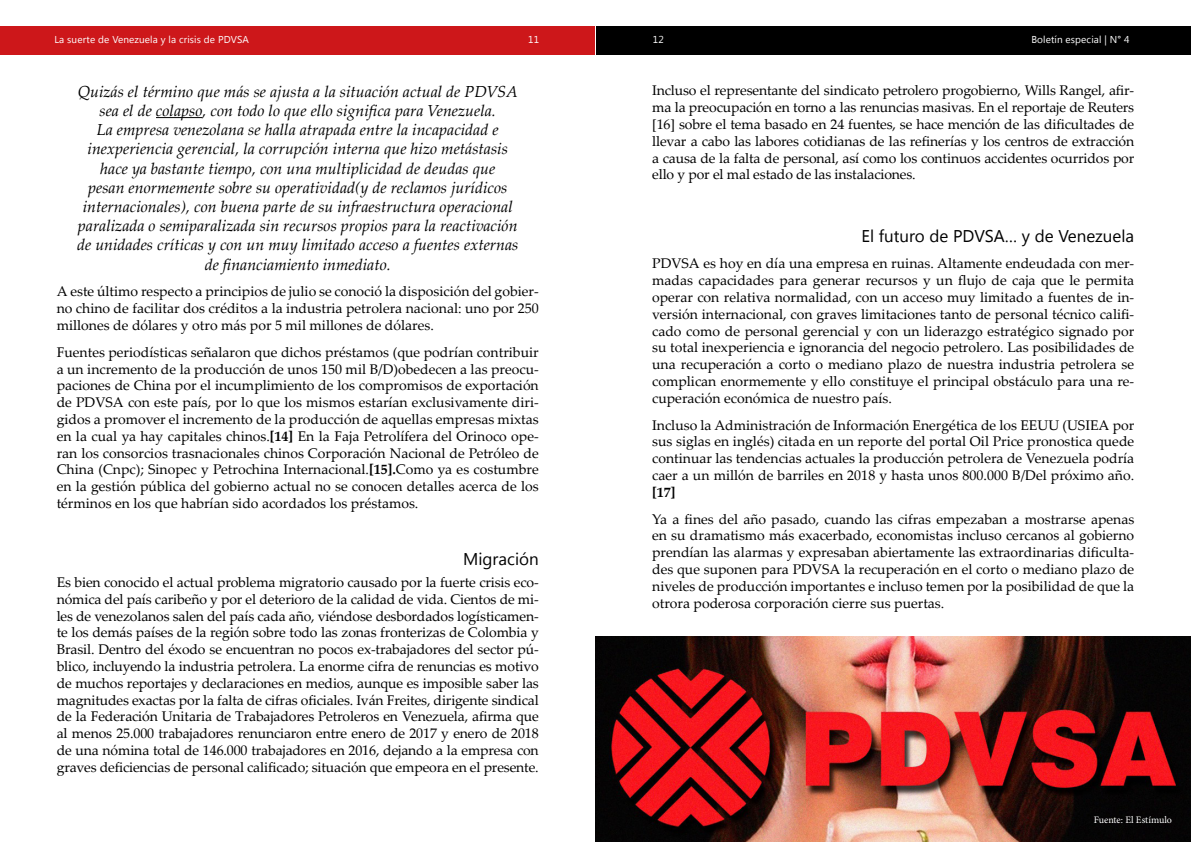
<style>
.page{position:relative;width:1191px;height:842px;background:#fff}
.page>*{position:absolute;margin:0;border:0;box-sizing:border-box;transform-origin:0 0}
.t1{font:17px "Segoe UI Symbol";color:#000}
.t2{font:italic 16px/19.2px "Palatino Linotype";color:#000;text-align:center}
.t3{font:14px/16.8px "Palatino Linotype";color:#000;text-align:justify}
.t4{font:700 14px "Palatino Linotype";color:#000}
.t5{font:10px "Minion Pro";color:#fff}
.t6{font:10px "Segoe UI Symbol";color:#fff}
.s1{font-weight:700}
</style>
<div class="page">
<div style="left:0;top:26px;width:595px;height:29px;background:#cd171a"></div>
<div style="left:596px;top:26px;width:594px;height:29px;background:#000"></div>
<hr style="left:156px;top:117px;width:46px;height:1px;background:#000">
<img style="left:595px;top:636px;width:596px;height:206px">
<p class="t6" style="left:67px;top:33px;width:24px">▲◆ ▼</p>
<p class="t6" style="left:123px;top:33px;width:31px">■ ◆●</p>
<p class="t6" style="left:168px;top:33px;width:34px">● ▲ ▲</p>
<p class="t6" style="left:1037px;top:33px;width:39px">□● ▼■ ▲</p>
<p class="t2" style="left:77px;top:81px;width:443px">Quizás el término que más se ajusta a la situación actual de PDVSA sea el de colapso, con todo lo que ello significa para Venezuela.<br>La empresa venezolana se halla atrapada entre la incapacidad e inexperiencia gerencial, la corrupción interna que hizo metástasis hace ya bastante tiempo, con una multiplicidad de deudas que<br>pesan enormemente sobre su operatividad(y de reclamos jurídicos internacionales), con buena parte de su infraestructura operacional paralizada o semiparalizada sin recursos propios para la reactivación de unidades críticas y con un muy limitado acceso a fuentes externas de financiamiento inmediato.</p>
<p class="t3" style="left:57px;top:283px;width:483px">A este último respecto a principios de julio se conoció la disposición del gobier&shy;no chino de facilitar dos créditos a la industria petrolera nacional: uno por 250 millones de dólares y otro más por 5 mil millones de dólares.</p>
<p class="t3" style="left:57px;top:343px;width:483px">Fuentes periodísticas señalaron que dichos préstamos (que podrían contribuir a un incremento de la producción de unos 150 mil B/D)obedecen a las preocu&shy;paciones de China por el incumplimiento de los compromisos de exportación de PDVSA con este país, por lo que los mismos estarían exclusivamente diri&shy;gidos a promover el incremento de la producción de aquellas empresas mixtas en la cual ya hay capitales chinos.<span class="s1">[14]</span> En la Faja Petrolífera del Orinoco ope&shy;ran los consorcios trasnacionales chinos Corporación Nacional de Petróleo de China (Cnpc); Sinopec y Petrochina Internacional.<span class="s1">[15].</span>Como ya es costumbre en la gestión pública del gobierno actual no se conocen detalles acerca de los términos en los que habrían sido acordados los préstamos.</p>
<p class="t1" style="left:529px;top:549px;width:11px">■</p>
<p class="t3" style="left:57px;top:573px;width:483px">Es bien conocido el actual problema migratorio causado por la fuerte crisis eco&shy;nómica del país caribeño y por el deterioro de la calidad de vida. Cientos de mi&shy;les de venezolanos salen del país cada año, viéndose desbordados logísticamen&shy;te los demás países de la región sobre todo las zonas fronterizas de Colombia y Brasil. Dentro del éxodo se encuentran no pocos ex-trabajadores del sector pú&shy;blico, incluyendo la industria petrolera. La enorme cifra de renuncias es motivo de muchos reportajes y declaraciones en medios, aunque es imposible saber las magnitudes exactas por la falta de cifras oficiales. Iván Freites, dirigente sindical de la Federación Unitaria de Trabajadores Petroleros en Venezuela, afirma que al menos 25.000 trabajadores renunciaron entre enero de 2017 y enero de 2018 de una nómina total de 146.000 trabajadores en 2016, dejando a la empresa con graves deficiencias de personal calificado; situación que empeora en el presente.</p>
<p class="t3" style="left:652px;top:82px;width:483px">Incluso el representante del sindicato petrolero progobierno, Wills Rangel, afir&shy;ma la preocupación en torno a las renuncias masivas. En el reportaje de Reuters [16] sobre el tema basado en 24 fuentes, se hace mención de las dificultades de llevar a cabo las labores cotidianas de las refinerías y los centros de extracción a causa de la falta de personal, así como los continuos accidentes ocurridos por ello y por el mal estado de las instalaciones.</p>
<p class="t1" style="left:870px;top:225px;width:56px">● ◆▼◆ □</p>
<p class="t1" style="left:1076px;top:225px;width:50px">■ ◆●</p>
<p class="t3" style="left:652px;top:255px;width:483px">PDVSA es hoy en día una empresa en ruinas. Altamente endeudada con mer&shy;madas capacidades para generar recursos y un flujo de caja que le permita operar con relativa normalidad, con un acceso muy limitado a fuentes de in&shy;versión internacional, con graves limitaciones tanto de personal técnico califi&shy;cado como de personal gerencial y con un liderazgo estratégico signado por su total inexperiencia e ignorancia del negocio petrolero. Las posibilidades de una recuperación a corto o mediano plazo de nuestra industria petrolera se complican enormemente y ello constituye el principal obstáculo para una re&shy;cuperación económica de nuestro país.</p>
<p class="t3" style="left:652px;top:416px;width:483px">Incluso la Administración de Información Energética de los EEUU (USIEA por sus siglas en inglés) citada en un reporte del portal Oil Price pronostica quede continuar las tendencias actuales la producción petrolera de Venezuela podría caer a un millón de barriles en 2018 y hasta unos 800.000 B/Del próximo año.</p>
<p class="t4" style="left:652px;top:482px;width:25px">[17]</p>
<p class="t3" style="left:652px;top:510px;width:483px">Ya a fines del año pasado, cuando las cifras empezaban a mostrarse apenas en su dramatismo más exacerbado, economistas incluso cercanos al gobierno prendían las alarmas y expresaban abiertamente las extraordinarias dificulta&shy;des que suponen para PDVSA la recuperación en el corto o mediano plazo de niveles de producción importantes e incluso temen por la posibilidad de que la otrora poderosa corporación cierre sus puertas.</p>
<p class="t5" style="left:1093px;top:813px;width:80px">Fuente: El Estímulo</p>
</div>
